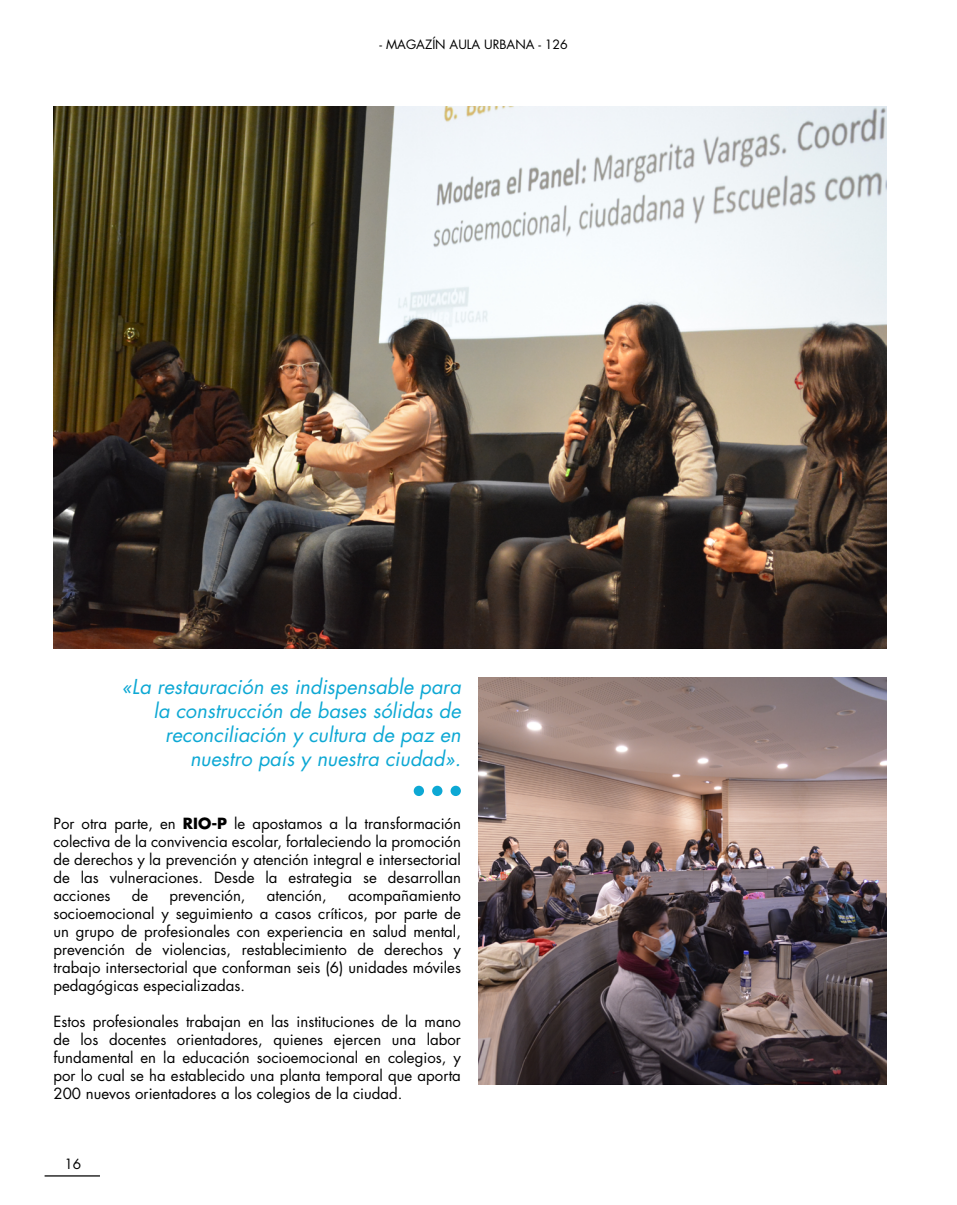
<style>
.page{position:relative;width:957px;height:1205px;background:#fff}
.page>*{position:absolute;margin:0;border:0;box-sizing:border-box;transform-origin:0 0}
.t1{font:italic 20px/24px "Futura Std";color:#0da8d4;text-align:right}
.t2{font:15px/18px "Futura Std";color:#000;text-align:justify}
.t3{font:13.75px "Futura Std";color:#000}
.t4{font:12.5px "Futura Std";color:#000}
.s1{font-weight:700}
</style>
<div class="page">
<img style="left:479px;top:677px;width:407px;height:407px">
<div style="left:414px;top:786px;width:10px;height:10px;background:#0da8d4;border-radius:50%"></div>
<div style="left:432px;top:786px;width:10px;height:10px;background:#0da8d4;border-radius:50%"></div>
<div style="left:450px;top:786px;width:11px;height:10px;background:#0da8d4;border-radius:50%"></div>
<img style="left:53px;top:106px;width:833px;height:542px">
<hr style="left:45px;top:1175px;width:55px;height:1px;background:#000">
<p class="t4" style="left:379px;top:36px;width:190px">- MAGAZÍN AULA URBANA - 126</p>
<h1 class="t1" style="left:122px;top:674px;width:340px">«La restauración es indispensable para la construcción de bases sólidas de reconciliación y cultura de paz en nuestro país y nuestra ciudad».</h1>
<p class="t2" style="left:53px;top:814px;width:409px">Por otra parte, en <span class="s1">RIO-P</span> le apostamos a la transformación colectiva de la convivencia escolar, fortaleciendo la promoción de derechos y la prevención y atención integral e intersectorial de las vulneraciones. Desde la estrategia se desarrollan acciones</p>
<p class="t2" style="left:132px;top:886px;width:18px">de</p>
<p class="t2" style="left:169px;top:886px;width:78px">prevención,</p>
<p class="t2" style="left:267px;top:886px;width:61px">atención,</p>
<p class="t2" style="left:53px;top:886px;width:409px;text-indent:295px">acompañamiento socioemocional y seguimiento a casos críticos, por parte de un grupo de profesionales con experiencia en salud mental, prevención de violencias, restablecimiento de derechos y trabajo intersectorial que conforman seis (6) unidades móviles pedagógicas especializadas.</p>
<p class="t2" style="left:53px;top:1012px;width:409px">Estos profesionales trabajan en las instituciones de la mano de los docentes orientadores, quienes ejercen una labor fundamental en la educación socioemocional en colegios, y por lo cual se ha establecido una planta temporal que aporta 200 nuevos orientadores a los colegios de la ciudad.</p>
<p class="t3" style="left:64px;top:1155px;width:18px">16</p>
</div>
